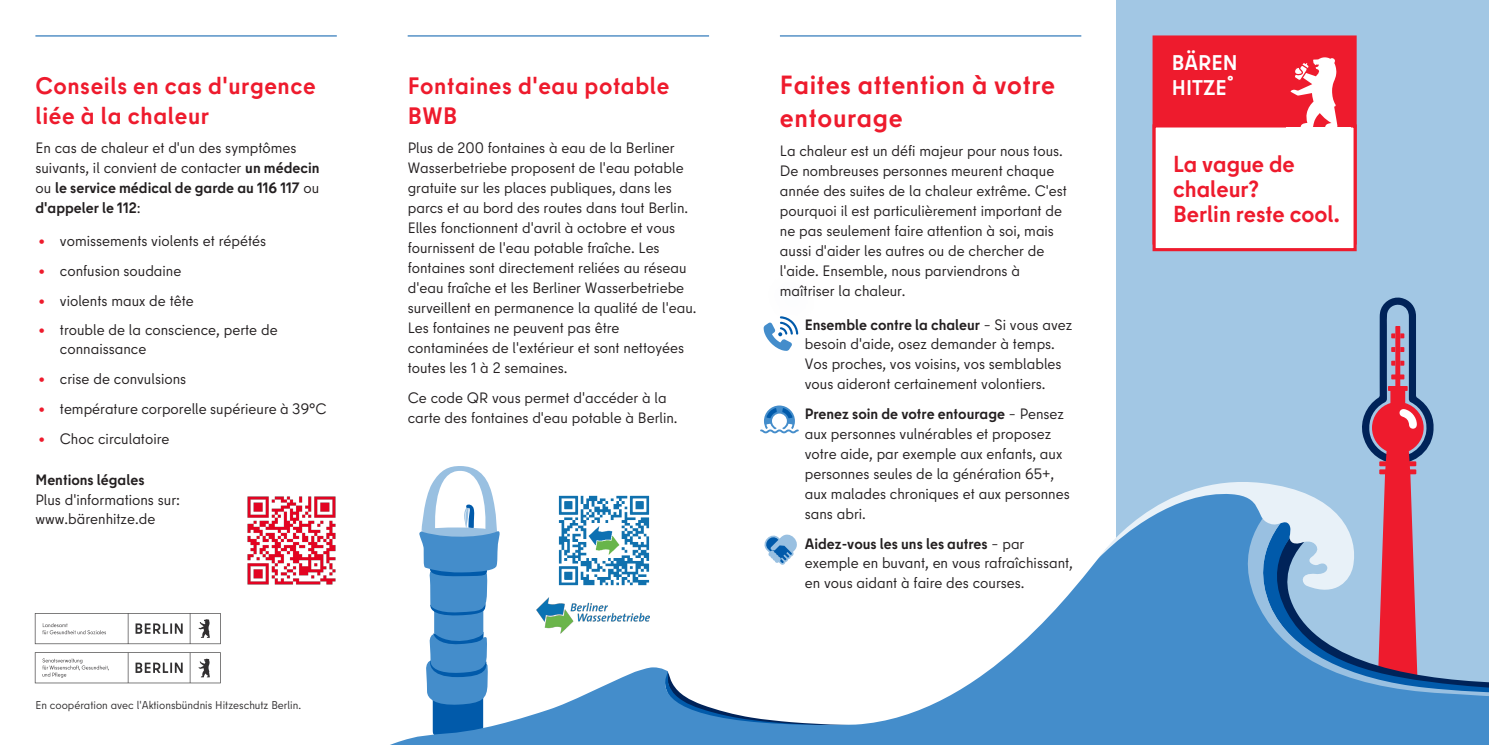
<style>
.page{position:relative;width:1489px;height:745px;background:#fff}
.page>*{position:absolute;margin:0;border:0;box-sizing:border-box;transform-origin:0 0}
.t1{font:700 26.25px/33.2px "Berlin Type";letter-spacing:.025em;color:#ee1b2d}
.t2{font:700 23.75px/30px "Berlin Type";letter-spacing:.025em;color:#ee1b2d}
.t3{font:700 23.12px/25.2px "Berlin Type";color:#ee1b2d}
.t4{font:700 21.25px/24.4px "Berlin Type";color:#fff}
.t5{font:15px/20px "Berlin Type";color:#231f20}
.t6{font:700 15px "Berlin Type";color:#231f20}
.t7{font:11.25px "Berlin Type";color:#312f30}
.s1{font-weight:700}
.s2{font-weight:700;color:#ee1b2d}
.s3{font-weight:700;color:#fff}
</style>
<div class="page">
<div style="left:1116px;top:0;width:372px;height:744px;background:#a2c7e4"></div>
<hr style="left:36px;top:35px;width:300px;height:1px;background:#015aaa">
<hr style="left:408px;top:35px;width:300px;height:1px;background:#015aaa">
<hr style="left:780px;top:35px;width:300px;height:1px;background:#015aaa">
<div style="left:1152px;top:35px;width:204px;height:209px;background:#ee1b2d;border:3px solid #ee1b2d"></div>
<div style="left:1153px;top:126px;width:201px;height:123px;background:#fff"></div>
<div style="left:1152px;top:124px;width:204px;height:127px;border:3px solid #ee1b2d"></div>
<svg style="left:1286px;top:35px;width:54px;height:92px"></svg>
<hr style="left:1285px;top:127px;width:65px;height:3px;background:#fff">
<svg style="left:35px;top:613px;width:186px;height:30px"></svg>
<svg style="left:35px;top:652px;width:186px;height:30px"></svg>
<svg style="left:760px;top:405px;width:38px;height:28px"></svg>
<svg style="left:763px;top:316px;width:35px;height:34px"></svg>
<svg style="left:392px;top:467px;width:1096px;height:277px"></svg>
<svg style="left:1098px;top:297px;width:336px;height:412px"></svg>
<img style="left:247px;top:496px;width:89px;height:89px">
<h2 class="t2" style="left:35px;top:71px;width:282px">Conseils en cas d'urgence liée à la chaleur</h2>
<p class="t5" style="left:35px;top:138px;width:285px">En cas de chaleur et d'un des symptômes suivants, il convient de contacter <span class="s1">un médecin </span>ou <span class="s1">le service médical de garde au 116 117</span> ou <span class="s1">d'appeler le 112</span>:</p>
<p class="t5" style="left:39px;top:230px;width:229px"><span class="s2">•</span> vomissements violents et répétés</p>
<p class="t5" style="left:39px;top:260px;width:144px"><span class="s2">•</span> confusion soudaine</p>
<p class="t5" style="left:39px;top:290px;width:157px"><span class="s2">•</span> violents maux de tête</p>
<p class="t5" style="left:60px;top:320px;width:219px;line-height:19.1px;text-indent:-21px"><span class="s2">•</span> trouble de la conscience, perte de connaissance</p>
<p class="t5" style="left:39px;top:368px;width:149px"><span class="s2">•</span> crise de convulsions</p>
<p class="t5" style="left:39px;top:398px;width:289px"><span class="s2">•</span> température corporelle supérieure à 39°C</p>
<p class="t5" style="left:39px;top:428px;width:132px"><span class="s2">•</span> Choc circulatoire</p>
<p class="t6" style="left:35px;top:470px;width:111px">Mentions légales</p>
<p class="t5" style="left:35px;top:490px;width:146px;line-height:18.9px">Plus d'informations sur: www.bärenhitze.de</p>
<p class="t7" style="left:35px;top:697px;width:267px">En coopération avec l'Aktionsbündnis Hitzeschutz Berlin.</p>
<h2 class="t2" style="left:408px;top:71px;width:263px">Fontaines d'eau potable<br>BWB</h2>
<p class="t5" style="left:408px;top:138px;width:290px">Plus de 200 fontaines à eau de la Berliner Wasserbetriebe proposent de l'eau potable gratuite sur les places publiques, dans les parcs et au bord des routes dans tout Berlin.<br>Elles fonctionnent d'avril à octobre et vous fournissent de l'eau potable fraîche. Les fontaines sont directement reliées au réseau d'eau fraîche et les Berliner Wasserbetriebe surveillent en permanence la qualité de l'eau.<br>Les fontaines ne peuvent pas être contaminées de l'extérieur et sont nettoyées toutes les 1 à 2 semaines.</p>
<p class="t5" style="left:408px;top:388px;width:271px">Ce code QR vous permet d'accéder à la carte des fontaines d'eau potable à Berlin.</p>
<h1 class="t1" style="left:780px;top:68px;width:277px">Faites attention à votre entourage</h1>
<p class="t5" style="left:780px;top:141px;width:288px">La chaleur est un défi majeur pour nous tous.<br>De nombreuses personnes meurent chaque année des suites de la chaleur extrême. C'est pourquoi il est particulièrement important de ne pas seulement faire attention à soi, mais aussi d'aider les autres ou de chercher de l'aide. Ensemble, nous parviendrons à maîtriser la chaleur.</p>
<p class="t5" style="left:804px;top:314px;width:269px;line-height:19.6px;text-indent:-14px"><span class="s3">•</span> <span class="s1">Ensemble contre la chaleur</span> – Si vous avez besoin d'aide, osez demander à temps.<br>Vos proches, vos voisins, vos semblables vous aideront certainement volontiers.</p>
<p class="t5" style="left:804px;top:403px;width:266px;text-indent:-14px"><span class="s3">•</span> <span class="s1">Prenez soin de votre entourage</span> – Pensez aux personnes vulnérables et proposez votre aide, par exemple aux enfants, aux personnes seules de la génération 65+, aux malades chroniques et aux personnes sans abri.</p>
<p class="t5" style="left:804px;top:533px;width:270px;line-height:19.5px;text-indent:-14px"><span class="s3">•</span> <span class="s1">Aidez-vous les uns les autres</span> – par exemple en buvant, en vous rafraîchissant, en vous aidant à faire des courses.</p>
<h3 class="t4" style="left:1171px;top:51px;width:67px">BÄREN<br>HITZE˚</h3>
<h3 class="t3" style="left:1172px;top:151px;width:168px">La vague de chaleur?<br>Berlin reste cool.</h3>
</div>
